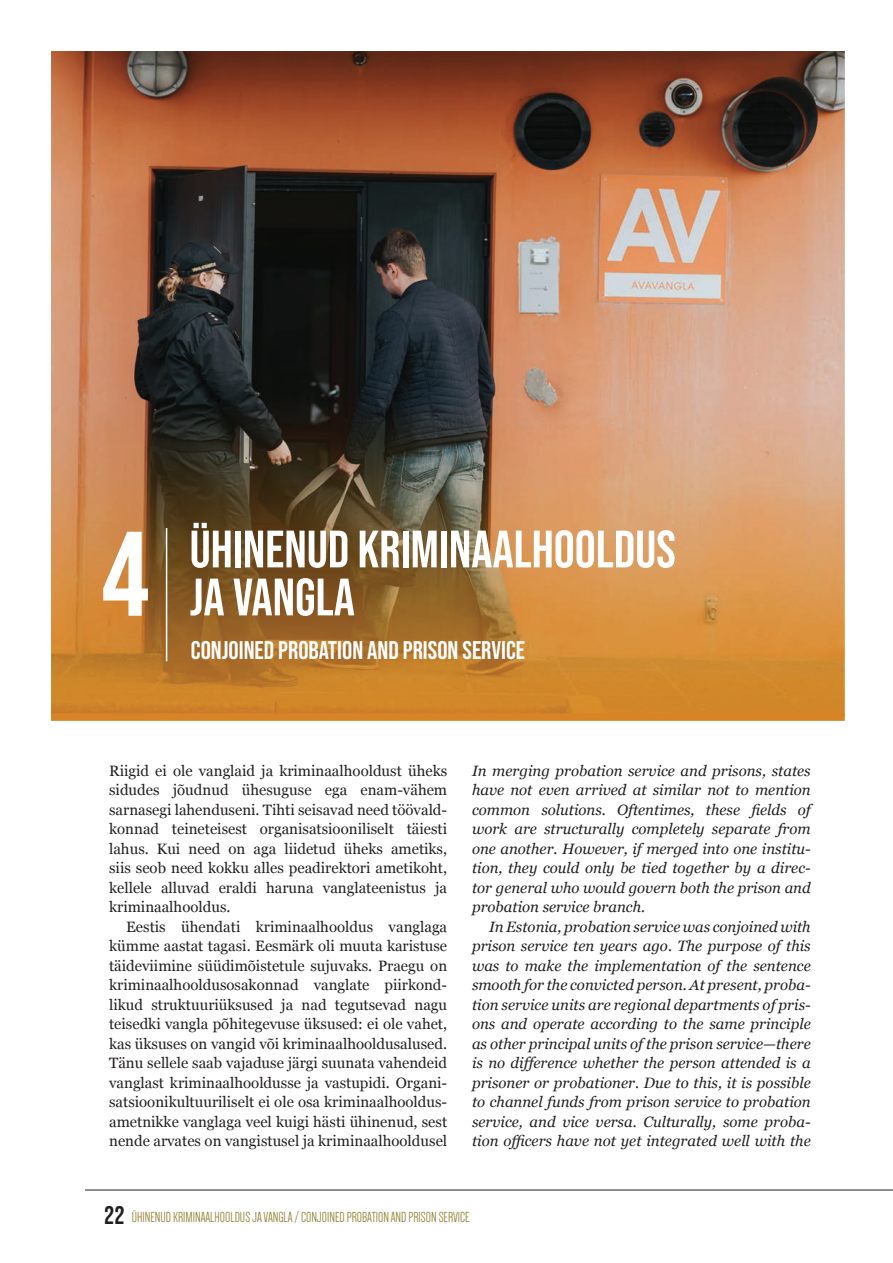
<style>
.page{position:relative;width:893px;height:1263px;background:#fff}
.page>*{position:absolute;margin:0;border:0;box-sizing:border-box;transform-origin:0 0}
.t1{font:120px "Bebas Neue";color:#fff}
.t2{font:52.5px/48px "Bebas Neue";color:#fff}
.t3{font:25.5px "Bebas Neue";color:#fff}
.t4{font:15px/19.5px "Georgia";color:#231f20;text-align:justify}
.t5{font:italic 15px/19.5px "Georgia";color:#231f20;text-align:justify}
.t6{font:15px "Dense";color:#958037}
.s1{font-family:"Bebas Neue";font-size:25.5px;color:#231f20}
</style>
<div class="page">
<hr style="left:85px;top:1190px;width:808px;height:1px;background:#231f20">
<img style="left:51px;top:51px;width:794px;height:662px">
<hr style="left:166px;top:528px;width:1px;height:133px;background:#fff">
<div style="left:51px;top:713px;width:794px;height:8px;background:#d98327"></div>
<h1 class="t1" style="left:101px;top:506px;width:50px">4</h1>
<h2 class="t2" style="left:190px;top:525px;width:488px">ÜHINENUD KRIMINAALHOOLDUS<br>JA VANGLA</h2>
<h3 class="t3" style="left:191px;top:635px;width:336px">CONJOINED PROBATION AND PRISON SERVICE</h3>
<p class="t4" style="left:109px;top:760px;width:340px">Riigid ei ole vanglaid ja kriminaalhooldust üheks sidudes jõudnud ühesuguse ega enam-vähem sarnasegi lahenduseni. Tihti seisavad need töövald&shy;konnad teineteisest organisatsiooniliselt täiesti lahus. Kui need on aga liidetud üheks ametiks, siis seob need kokku alles peadirektori ametikoht, kellele alluvad eraldi haruna vanglateenistus ja kriminaalhooldus.</p>
<p class="t4" style="left:109px;top:916px;width:340px;text-indent:17px">Eestis ühendati kriminaalhooldus vanglaga kümme aastat tagasi. Eesmärk oli muuta karistuse täideviimine süüdimõistetule sujuvaks. Praegu on kriminaalhooldusosakonnad vanglate piirkond&shy;likud struktuuriüksused ja nad tegutsevad nagu teisedki vangla põhitegevuse üksused: ei ole vahet, kas üksuses on vangid või kriminaalhooldusalused.<br>Tänu sellele saab vajaduse järgi suunata vahendeid vanglast kriminaalhooldusse ja vastupidi. Organi&shy;satsioonikultuuriliselt ei ole osa kriminaalhooldus&shy;ametnikke vanglaga veel kuigi hästi ühinenud, sest nende arvates on vangistusel ja kriminaalhooldusel</p>
<p class="t5" style="left:472px;top:760px;width:340px">In merging probation service and prisons, states have not even arrived at similar not to mention common solutions. Oftentimes, these fields of work are structurally completely separate from one another. However, if merged into one institu&shy;tion, they could only be tied together by a direc&shy;tor general who would govern both the prison and probation service branch.</p>
<p class="t5" style="left:472px;top:916px;width:340px;text-indent:17px">In Estonia, probation service was conjoined with prison service ten years ago. The purpose of this was to make the implementation of the sentence smooth for the convicted person. At present, proba&shy;tion service units are regional departments of pris&shy;ons and operate according to the same principle as other principal units of the prison service—there is no difference whether the person attended is a prisoner or probationer. Due to this, it is possible to channel funds from prison service to probation service, and vice versa. Culturally, some proba&shy;tion officers have not yet integrated well with the</p>
<p class="t6" style="left:104px;top:1210px;width:367px"><span class="s1">22</span> ÜHINENUD KRIMINAALHOOLDUS JA VANGLA / CONJOINED PROBATION AND PRISON SERVICE</p>
</div>
